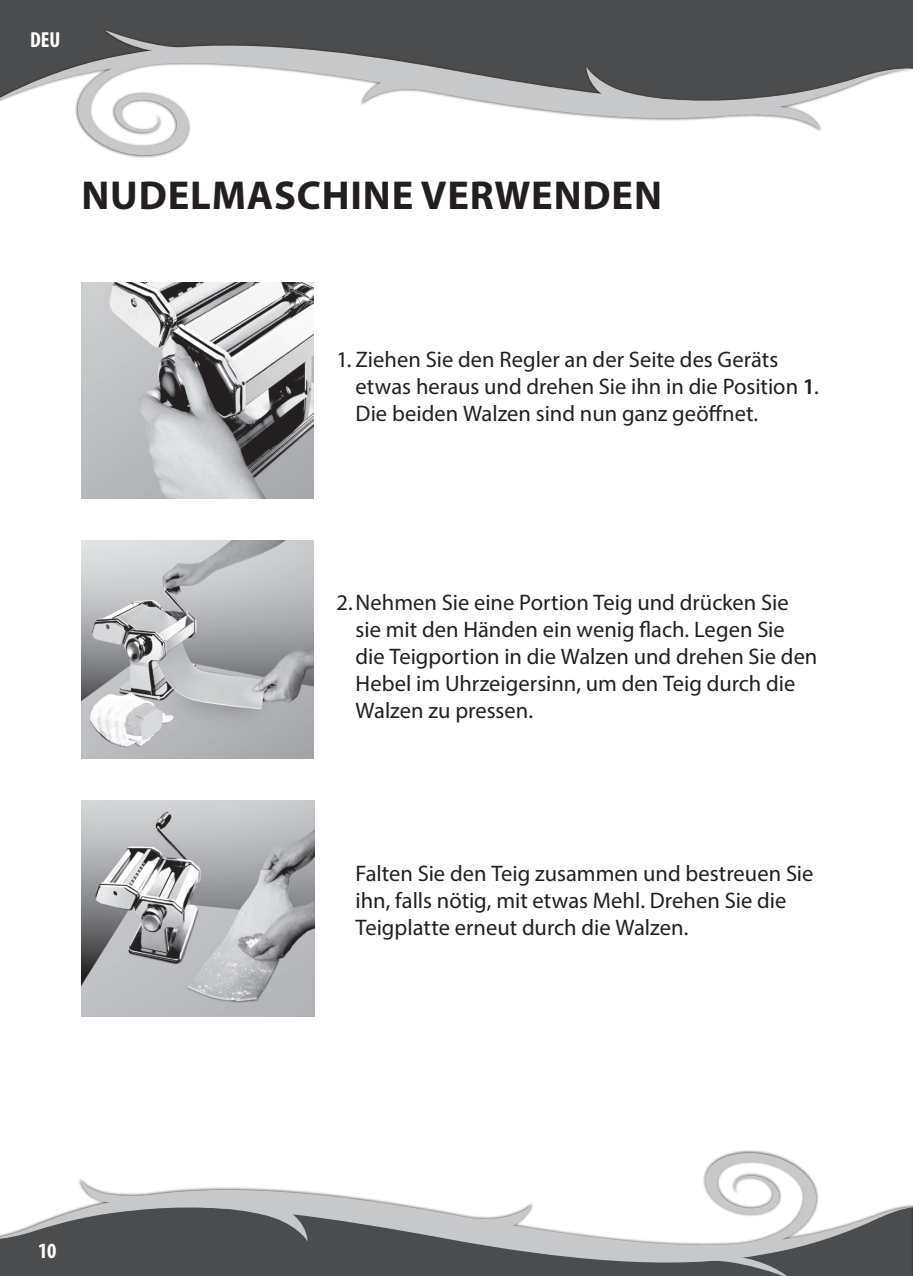
<style>
.page{position:relative;width:913px;height:1276px;background:#fff}
.page>*{position:absolute;margin:0;border:0;box-sizing:border-box;transform-origin:0 0}
.t1{font:700 40.5px "Myriad Pro";letter-spacing:.02em;color:#231f20}
.t2{font:22.5px/27px "Myriad Pro";color:#231f20}
.t3{font:700 condensed 21.82px "Myriad Pro";color:#fff}
.s1{font-weight:600}
</style>
<div class="page">
<div style="left:0;top:0;width:912px;height:27px;background:#4b4c4d"></div>
<div style="left:0;top:27px;width:912px;height:131px;background:#231f20;opacity:.75"></div>
<svg style="left:708px;top:127px;width:112px;height:3px"></svg>
<svg style="left:0;top:36px;width:909px;height:91px"></svg>
<svg style="left:75px;top:30px;width:155px;height:127px"></svg>
<div style="left:0;top:1271px;width:909px;height:5px;background:#4b4c4d"></div>
<svg style="left:0;top:1180px;width:909px;height:91px"></svg>
<svg style="left:663px;top:1150px;width:155px;height:126px"></svg>
<hr style="left:909px;top:27px;width:3px;height:131px;background:#231f20;opacity:.75">
<hr style="left:909px;top:1150px;width:3px;height:126px;background:#231f20;opacity:.75">
<img style="left:81px;top:282px;width:232px;height:216px">
<img style="left:81px;top:541px;width:232px;height:217px">
<img style="left:81px;top:801px;width:233px;height:216px">
<p class="t3" style="left:30px;top:26px;width:32px">DEU</p>
<h1 class="t1" style="left:81px;top:169px;width:112px">NUDELMASCHINE</h1>
<h1 class="t1" style="left:420px;top:169px;width:28px">VERWEN</h1>
<h1 class="t1" style="left:582px;top:169px;width:53px">DEN</h1>
<p class="t2" style="left:355px;top:346px;width:464px;text-indent:-19px">1. Ziehen Sie den Regler an der Seite des Geräts etwas heraus und drehen Sie ihn in die Position <span class="s1">1</span>.<br>Die beiden Walzen sind nun ganz geöffnet.</p>
<p class="t2" style="left:355px;top:589px;width:463px;text-indent:-19px">2.Nehmen Sie eine Portion Teig und drücken Sie sie mit den Händen ein wenig flach. Legen Sie die Teigportion in die Walzen und drehen Sie den Hebel im Uhrzeigersinn, um den Teig durch die Walzen zu pressen.</p>
<p class="t2" style="left:355px;top:859px;width:459px">Falten Sie den Teig zusammen und bestreuen Sie ihn, falls nötig, mit etwas Mehl. Drehen Sie die<br>Teigplatte erneut durch die Walzen.</p>
<p class="t3" style="left:38px;top:1237px;width:20px">10</p>
</div>
